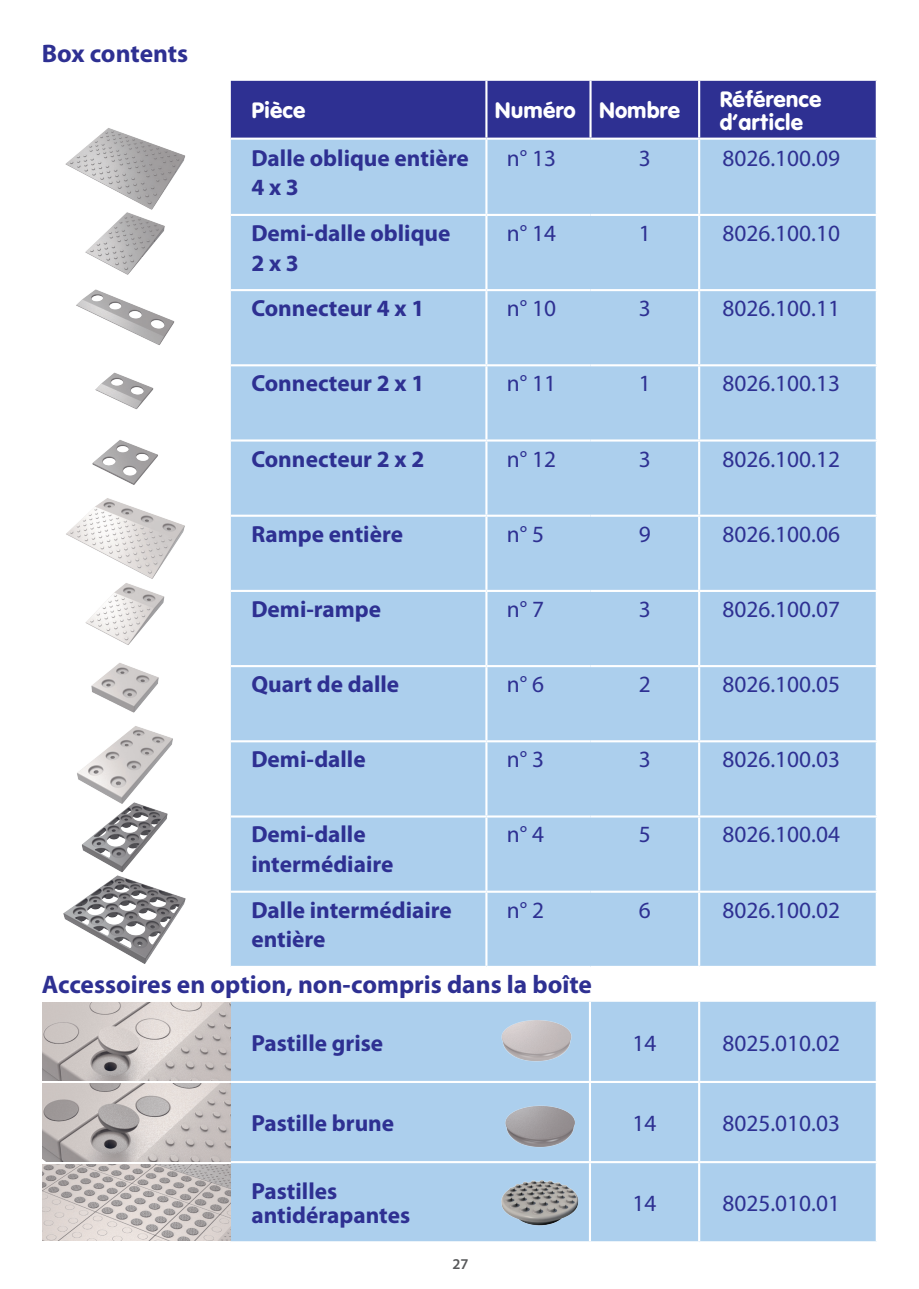
<style>
.page{position:relative;width:919px;height:1289px;background:#fff}
.page>*{position:absolute;margin:0;border:0;box-sizing:border-box;transform-origin:0 0}
.t1{font:700 25.5px "Myriad Pro";color:#2e3092}
.t2{font:700 23.4px/29.7px "Myriad Pro";color:#2e3092}
.t3{font:23.4px "Myriad Pro";color:#2e3092}
.t4{font:700 23.4px/23.4px "VAG Rounded";color:#fff}
.t5{font:600 15px "Myriad Pro";color:#57585a}
</style>
<div class="page">
<div style="left:231px;top:81px;width:644px;height:57px;background:#2e3092"></div>
<div style="left:231px;top:140px;width:644px;height:825px;background:#accfed"></div>
<hr style="left:485px;top:140px;width:2px;height:74px;background:#fff">
<hr style="left:698px;top:140px;width:2px;height:74px;background:#fff">
<hr style="left:231px;top:214px;width:255px;height:2px;background:#fff">
<hr style="left:486px;top:214px;width:104px;height:2px;background:#fff">
<hr style="left:485px;top:216px;width:2px;height:73px;background:#fff">
<hr style="left:590px;top:214px;width:109px;height:2px;background:#fff">
<hr style="left:699px;top:214px;width:178px;height:2px;background:#fff">
<hr style="left:698px;top:216px;width:2px;height:73px;background:#fff">
<hr style="left:231px;top:289px;width:255px;height:2px;background:#fff">
<hr style="left:486px;top:289px;width:104px;height:2px;background:#fff">
<hr style="left:485px;top:291px;width:2px;height:73px;background:#fff">
<hr style="left:590px;top:289px;width:109px;height:2px;background:#fff">
<hr style="left:699px;top:289px;width:178px;height:2px;background:#fff">
<hr style="left:698px;top:291px;width:2px;height:73px;background:#fff">
<hr style="left:231px;top:364px;width:255px;height:2px;background:#fff">
<hr style="left:486px;top:364px;width:104px;height:2px;background:#fff">
<hr style="left:485px;top:366px;width:2px;height:73px;background:#fff">
<hr style="left:590px;top:364px;width:109px;height:2px;background:#fff">
<hr style="left:699px;top:364px;width:178px;height:2px;background:#fff">
<hr style="left:698px;top:366px;width:2px;height:73px;background:#fff">
<hr style="left:231px;top:439px;width:255px;height:2px;background:#fff">
<hr style="left:486px;top:439px;width:104px;height:2px;background:#fff">
<hr style="left:485px;top:441px;width:2px;height:73px;background:#fff">
<hr style="left:590px;top:439px;width:109px;height:2px;background:#fff">
<hr style="left:699px;top:439px;width:178px;height:2px;background:#fff">
<hr style="left:698px;top:441px;width:2px;height:73px;background:#fff">
<hr style="left:231px;top:514px;width:255px;height:3px;background:#fff">
<hr style="left:486px;top:514px;width:104px;height:3px;background:#fff">
<hr style="left:485px;top:517px;width:2px;height:73px;background:#fff">
<hr style="left:590px;top:514px;width:109px;height:3px;background:#fff">
<hr style="left:699px;top:514px;width:178px;height:3px;background:#fff">
<hr style="left:698px;top:517px;width:2px;height:73px;background:#fff">
<hr style="left:231px;top:590px;width:255px;height:2px;background:#fff">
<hr style="left:486px;top:590px;width:104px;height:2px;background:#fff">
<hr style="left:485px;top:592px;width:2px;height:73px;background:#fff">
<hr style="left:590px;top:590px;width:109px;height:2px;background:#fff">
<hr style="left:699px;top:590px;width:178px;height:2px;background:#fff">
<hr style="left:698px;top:592px;width:2px;height:73px;background:#fff">
<hr style="left:231px;top:665px;width:255px;height:2px;background:#fff">
<hr style="left:486px;top:665px;width:104px;height:2px;background:#fff">
<hr style="left:485px;top:667px;width:2px;height:73px;background:#fff">
<hr style="left:590px;top:665px;width:109px;height:2px;background:#fff">
<hr style="left:699px;top:665px;width:178px;height:2px;background:#fff">
<hr style="left:698px;top:667px;width:2px;height:73px;background:#fff">
<hr style="left:231px;top:740px;width:255px;height:2px;background:#fff">
<hr style="left:486px;top:740px;width:104px;height:2px;background:#fff">
<hr style="left:485px;top:742px;width:2px;height:73px;background:#fff">
<hr style="left:590px;top:740px;width:109px;height:2px;background:#fff">
<hr style="left:699px;top:740px;width:178px;height:2px;background:#fff">
<hr style="left:698px;top:742px;width:2px;height:73px;background:#fff">
<hr style="left:231px;top:815px;width:255px;height:2px;background:#fff">
<hr style="left:486px;top:815px;width:104px;height:2px;background:#fff">
<hr style="left:485px;top:817px;width:2px;height:73px;background:#fff">
<hr style="left:590px;top:815px;width:109px;height:2px;background:#fff">
<hr style="left:699px;top:815px;width:178px;height:2px;background:#fff">
<hr style="left:698px;top:817px;width:2px;height:73px;background:#fff">
<hr style="left:231px;top:890px;width:255px;height:2px;background:#fff">
<hr style="left:486px;top:890px;width:104px;height:2px;background:#fff">
<hr style="left:485px;top:892px;width:2px;height:73px;background:#fff">
<hr style="left:590px;top:890px;width:109px;height:2px;background:#fff">
<hr style="left:699px;top:890px;width:178px;height:2px;background:#fff">
<hr style="left:698px;top:892px;width:2px;height:73px;background:#fff">
<hr style="left:485px;top:81px;width:2px;height:57px;background:#fff">
<hr style="left:589px;top:81px;width:2px;height:57px;background:#fff">
<hr style="left:698px;top:81px;width:2px;height:57px;background:#fff">
<div style="left:231px;top:1001px;width:644px;height:240px;background:#accfed"></div>
<hr style="left:698px;top:1001px;width:2px;height:79px;background:#fff">
<hr style="left:590px;top:1080px;width:109px;height:2px;background:#fff">
<hr style="left:699px;top:1080px;width:178px;height:2px;background:#fff">
<hr style="left:698px;top:1082px;width:2px;height:78px;background:#fff">
<hr style="left:590px;top:1160px;width:109px;height:3px;background:#fff">
<hr style="left:699px;top:1160px;width:178px;height:3px;background:#fff">
<hr style="left:698px;top:1163px;width:2px;height:78px;background:#fff">
<hr style="left:589px;top:1001px;width:2px;height:79px;background:#fff">
<hr style="left:231px;top:1080px;width:359px;height:2px;background:#fff">
<hr style="left:589px;top:1082px;width:2px;height:78px;background:#fff">
<hr style="left:231px;top:1160px;width:359px;height:3px;background:#fff">
<hr style="left:589px;top:1163px;width:2px;height:78px;background:#fff">
<img style="left:43px;top:1164px;width:188px;height:76px">
<img style="left:493px;top:1174px;width:96px;height:56px">
<img style="left:43px;top:1083px;width:188px;height:78px">
<img style="left:490px;top:1097px;width:99px;height:54px">
<img style="left:43px;top:1002px;width:188px;height:78px">
<img style="left:493px;top:1014px;width:87px;height:54px">
<img style="left:95px;top:372px;width:59px;height:38px">
<img style="left:76px;top:289px;width:99px;height:56px">
<img style="left:92px;top:440px;width:66px;height:45px">
<img style="left:85px;top:212px;width:80px;height:63px">
<img style="left:65px;top:128px;width:120px;height:82px">
<img style="left:85px;top:583px;width:80px;height:62px">
<img style="left:66px;top:498px;width:119px;height:81px">
<img style="left:77px;top:726px;width:96px;height:74px">
<img style="left:82px;top:800px;width:86px;height:70px">
<img style="left:63px;top:870px;width:123px;height:94px">
<img style="left:91px;top:663px;width:68px;height:50px">
<p class="t1" style="left:42px;top:39px;width:148px">Box contents</p>
<p class="t4" style="left:251px;top:99px;width:56px">Pièce</p>
<p class="t4" style="left:495px;top:99px;width:187px">Numéro Nombre</p>
<p class="t4" style="left:719px;top:87px;width:103px">Référence d’article</p>
<p class="t2" style="left:251px;top:143px;width:219px">Dalle oblique entière<br>4 x 3</p>
<p class="t3" style="left:507px;top:145px;width:51px">n° 13</p>
<p class="t3" style="left:638px;top:145px;width:13px">3</p>
<p class="t3" style="left:722px;top:145px;width:119px">8026.100.09</p>
<p class="t2" style="left:251px;top:218px;width:201px">Demi-dalle oblique<br>2 x 3</p>
<p class="t3" style="left:507px;top:220px;width:51px">n° 14</p>
<p class="t3" style="left:638px;top:220px;width:13px">1</p>
<p class="t3" style="left:722px;top:220px;width:119px">8026.100.10</p>
<p class="t2" style="left:251px;top:294px;width:174px">Connecteur 4 x 1</p>
<p class="t3" style="left:507px;top:295px;width:51px">n° 10</p>
<p class="t3" style="left:638px;top:295px;width:13px">3</p>
<p class="t3" style="left:722px;top:295px;width:119px">8026.100.11</p>
<p class="t2" style="left:251px;top:369px;width:174px">Connecteur 2 x 1</p>
<p class="t3" style="left:507px;top:370px;width:51px">n° 11</p>
<p class="t3" style="left:638px;top:370px;width:13px">1</p>
<p class="t3" style="left:722px;top:370px;width:119px">8026.100.13</p>
<p class="t2" style="left:251px;top:444px;width:174px">Connecteur 2 x 2</p>
<p class="t3" style="left:507px;top:446px;width:51px">n° 12</p>
<p class="t3" style="left:638px;top:446px;width:13px">3</p>
<p class="t3" style="left:722px;top:446px;width:119px">8026.100.12</p>
<p class="t2" style="left:251px;top:519px;width:153px">Rampe entière</p>
<p class="t3" style="left:507px;top:521px;width:39px">n° 5</p>
<p class="t3" style="left:638px;top:521px;width:13px">9</p>
<p class="t3" style="left:722px;top:521px;width:119px">8026.100.06</p>
<p class="t2" style="left:251px;top:594px;width:131px">Demi-rampe</p>
<p class="t3" style="left:507px;top:596px;width:39px">n° 7</p>
<p class="t3" style="left:638px;top:596px;width:13px">3</p>
<p class="t3" style="left:722px;top:596px;width:119px">8026.100.07</p>
<p class="t2" style="left:251px;top:669px;width:149px">Quart de dalle</p>
<p class="t3" style="left:507px;top:671px;width:39px">n° 6</p>
<p class="t3" style="left:638px;top:671px;width:13px">2</p>
<p class="t3" style="left:722px;top:671px;width:119px">8026.100.05</p>
<p class="t2" style="left:251px;top:744px;width:116px">Demi-dalle</p>
<p class="t3" style="left:507px;top:746px;width:39px">n° 3</p>
<p class="t3" style="left:638px;top:746px;width:13px">3</p>
<p class="t3" style="left:722px;top:746px;width:119px">8026.100.03</p>
<p class="t2" style="left:251px;top:820px;width:143px">Demi-dalle intermédiaire</p>
<p class="t3" style="left:507px;top:821px;width:39px">n° 4</p>
<p class="t3" style="left:638px;top:821px;width:13px">5</p>
<p class="t3" style="left:722px;top:821px;width:119px">8026.100.04</p>
<p class="t2" style="left:251px;top:895px;width:202px">Dalle intermédiaire entière</p>
<p class="t3" style="left:507px;top:897px;width:39px">n° 2</p>
<p class="t3" style="left:638px;top:897px;width:13px">6</p>
<p class="t3" style="left:722px;top:897px;width:119px">8026.100.02</p>
<p class="t1" style="left:42px;top:969px;width:551px">Accessoires en option, non-compris dans la boîte</p>
<p class="t2" style="left:251px;top:1028px;width:133px">Pastille grise</p>
<p class="t3" style="left:632px;top:1030px;width:25px">14</p>
<p class="t3" style="left:722px;top:1030px;width:119px">8025.010.02</p>
<p class="t2" style="left:251px;top:1108px;width:144px">Pastille brune</p>
<p class="t3" style="left:632px;top:1110px;width:25px">14</p>
<p class="t3" style="left:722px;top:1110px;width:119px">8025.010.03</p>
<p class="t2" style="left:251px;top:1179px;width:160px;line-height:23.4px">Pastilles antidérapantes</p>
<p class="t5" style="left:452px;top:1255px;width:18px">27</p>
<p class="t3" style="left:632px;top:1190px;width:25px">14</p>
<p class="t3" style="left:722px;top:1190px;width:119px">8025.010.01</p>
</div>
